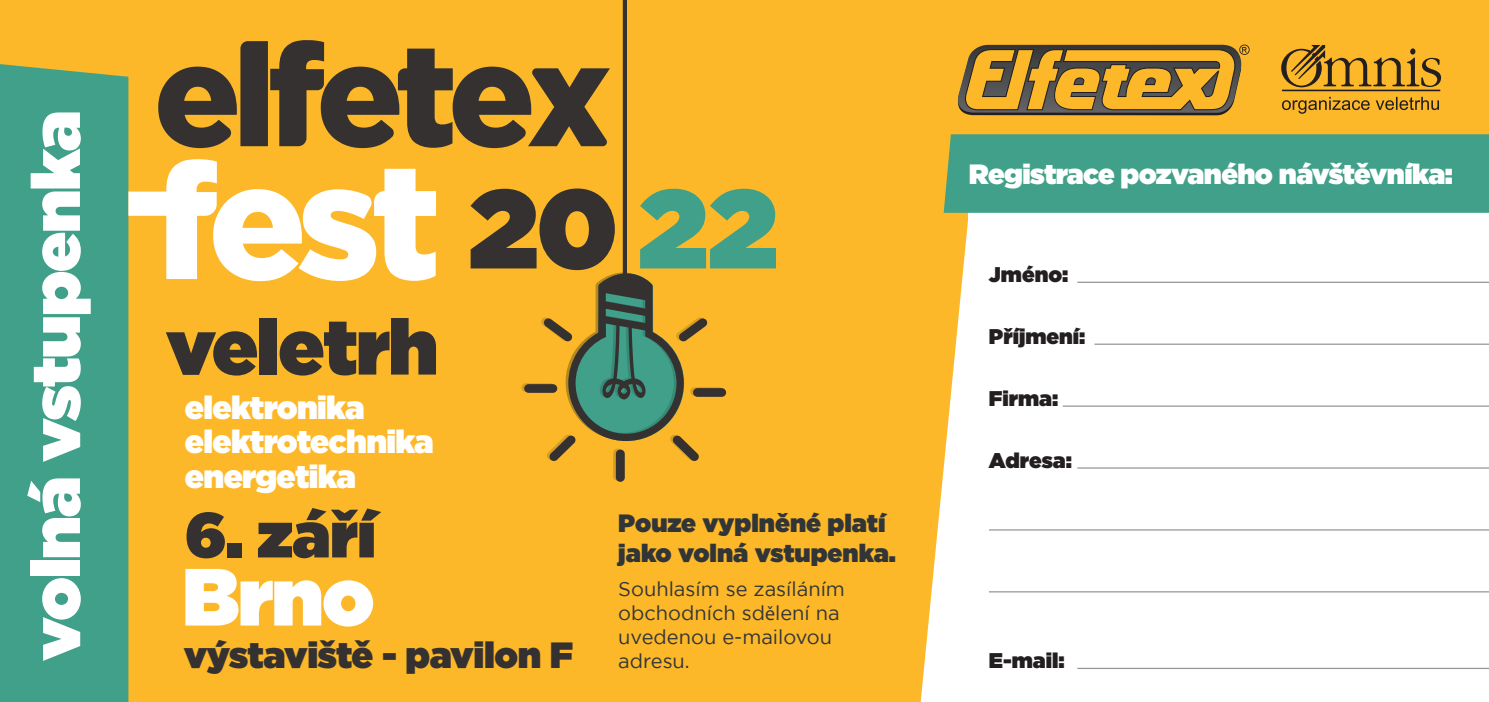
<style>
.page{position:relative;width:1489px;height:702px;background:#fff}
.page>*{position:absolute;margin:0;border:0;box-sizing:border-box;transform-origin:0 0}
.t1{font:900 111.75px "Gotham";color:#353131}
.t2{font:900 80.75px "Gotham";color:#fff}
.t3{font:900 77.5px "Gotham";letter-spacing:-.02em;color:#353131}
.t4{font:900 67.5px "Gotham";letter-spacing:-.02em;color:#fff}
.t5{font:900 63.5px "Gotham";color:#353131}
.t6{font:900 36.5px "Gotham";letter-spacing:-.01em;color:#353131}
.t7{font:900 32.25px/34.5px "Gotham";letter-spacing:-.02em;color:#fff}
.t8{font:900 27.75px "Gotham";letter-spacing:-.02em;color:#fff}
.t9{font:900 25px/30px "Gotham";color:#313538}
.t10{font:900 21.25px "Gotham";color:#231f20}
.t11{font:20px/24px "Gotham";color:#313538}
.s1{color:#41a089}
.s2{font-family:"Myriad Pro"}
</style>
<div class="page">
<div style="left:0;top:0;width:1488px;height:702px;background:#fcb828"></div>
<svg style="left:920px;top:221px;width:48px;height:481px"></svg>
<div style="left:0;top:64px;width:128px;height:638px;background:#41a089"></div>
<div style="left:968px;top:139px;width:520px;height:563px;background:#fff"></div>
<div style="left:943px;top:134px;width:545px;height:79px;background:#41a089"></div>
<svg style="left:957px;top:45px;width:292px;height:70px"></svg>
<hr style="left:1077px;top:282px;width:411px;height:1px;background:#939598">
<hr style="left:1094px;top:343px;width:394px;height:2px;background:#939598">
<hr style="left:1062px;top:405px;width:426px;height:2px;background:#939598">
<hr style="left:1077px;top:467px;width:411px;height:1px;background:#939598">
<hr style="left:988px;top:529px;width:500px;height:1px;background:#939598">
<hr style="left:988px;top:591px;width:500px;height:1px;background:#939598">
<hr style="left:1077px;top:667px;width:411px;height:2px;background:#939598">
<svg style="left:1281px;top:45px;width:159px;height:42px"></svg>
<hr style="left:1281px;top:90px;width:159px;height:1px;background:#231f20">
<svg style="left:1282px;top:97px;width:156px;height:17px"></svg>
<hr style="left:622px;top:0;width:3px;height:284px;background:#d8dcdb">
<div style="left:690px;top:387px;width:33px;height:9px;background:#dca323;border-radius:4px"></div>
<svg style="left:613px;top:448px;width:9px;height:33px"></svg>
<svg style="left:521px;top:383px;width:33px;height:9px"></svg>
<div style="left:693px;top:388px;width:33px;height:9px;background:#353131;border-radius:4px"></div>
<div style="left:616px;top:449px;width:8px;height:33px;background:#353131;border-radius:4px"></div>
<div style="left:524px;top:384px;width:33px;height:9px;background:#353131;border-radius:4px"></div>
<svg style="left:540px;top:272px;width:167px;height:189px"></svg>
<hr style="left:623px;top:0;width:4px;height:281px;background:#353131">
<svg style="left:158px;top:40px;width:452px;height:108px"></svg>
<svg style="left:128px;top:159px;width:308px;height:122px"></svg>
<h3 class="t4" style="left:8px;top:661px;width:552px;rotate:-90deg">volná vstupenka</h3>
<h3 class="t3" style="left:166px;top:291px;width:274px">veletrh</h3>
<h3 class="t7" style="left:185px;top:389px;width:250px">elektronika elektrotechnika energetika</h3>
<h1 class="t1" style="left:468px;top:149px;width:311px">20 <span class="s1">22</span></h1>
<h3 class="t5" style="left:185px;top:489px;width:193px">6. září</h3>
<h2 class="t2" style="left:182px;top:539px;width:194px">Brno</h2>
<h3 class="t6" style="left:184px;top:628px;width:391px">výstaviště - pavilon F</h3>
<p class="t9" style="left:618px;top:507px;width:279px">Pouze vyplněné platí jako volná vstupenka.</p>
<p class="t11" style="left:618px;top:576px;width:228px">Souhlasím se zasíláním obchodních sd<span class="s2">ě</span>lení na uvedenou e-mailovou adresu.</p>
<h3 class="t8" style="left:968px;top:154px;width:485px">Registrace pozvaného návštěvníka:</h3>
<p class="t10" style="left:988px;top:259px;width:81px">Jméno:</p>
<p class="t10" style="left:988px;top:321px;width:98px">Příjmení:</p>
<p class="t10" style="left:988px;top:383px;width:71px">Firma:</p>
<p class="t10" style="left:988px;top:445px;width:84px">Adresa:</p>
<p class="t10" style="left:988px;top:645px;width:77px">E-mail:</p>
</div>
